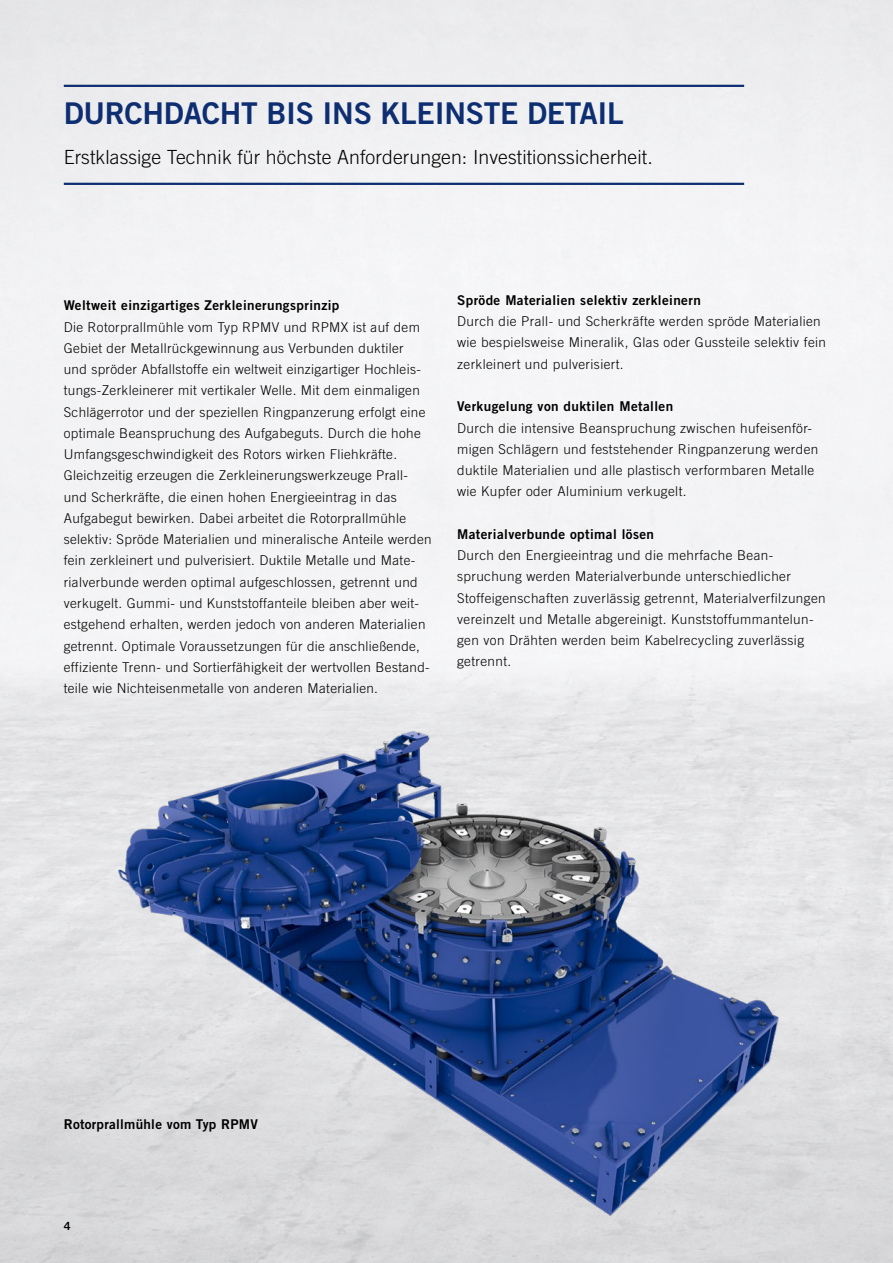
<style>
.page{position:relative;width:893px;height:1263px;background:#fff}
.page>*{position:absolute;margin:0;border:0;box-sizing:border-box;transform-origin:0 0}
.Head_20_22{font:30px "Trade Gothic LT Std Bd 2";letter-spacing:-.01em;color:#0e2e72}
.Subhead_13_17{font:300 19.5px "Trade Gothic LT Std";letter-spacing:.005em;color:#000}
.Copy_9_11{font:300 13.5px/21.3px "Trade Gothic LT Std";letter-spacing:.025em;color:#000}
.Copy_9_11-2{font:13.5px "Trade Gothic LT Std Bd 2";letter-spacing:.03em;color:#000}
.Bildunterschrift_7_5{font:13.5px "Trade Gothic LT Std Bd 2";letter-spacing:.02em;color:#000}
.t1{font:11.25px "Trade Gothic LT Std Bd 2";color:#000}
</style>
<div class="page">
<hr style="left:64px;top:85px;width:680px;height:2px;background:#0e2e72">
<hr style="left:64px;top:183px;width:680px;height:2px;background:#0e2e72">
<svg style="left:778px;top:313px;width:5px;height:5px"></svg>
<img style="left:34px;top:691px;width:761px;height:568px">
<p class="Head_20_22" style="left:64px;top:95px;width:562px">DURCHDACHT BIS INS KLEINSTE DETAIL</p>
<p class="Subhead_13_17" style="left:64px;top:145px;width:591px">Erstklassige Technik für höchste Anforderungen: Investitionssicherheit.</p>
<p class="Copy_9_11-2" style="left:64px;top:297px;width:277px">Weltweit einzigartiges Zerkleinerungsprinzip</p>
<p class="Copy_9_11" style="left:64px;top:316px;width:369px">Die Rotorprallmühle vom Typ RPMV und RPMX ist auf dem Gebiet der Metallrückgewinnung aus Verbunden duktiler<br>und spröder Abfallstoffe ein weltweit einzigartiger Hochleis&shy;tungs-Zerkleinerer mit vertikaler Welle. Mit dem einmaligen Schlägerrotor und der speziellen Ringpanzerung erfolgt eine optimale Beanspruchung des Aufgabeguts. Durch die hohe Umfangsgeschwindigkeit des Rotors wirken Fliehkräfte.<br>Gleichzeitig erzeugen die Zerkleinerungswerkzeuge Prall&shy;und Scherkräfte, die einen hohen Energieeintrag in das Aufgabegut bewirken. Dabei arbeitet die Rotorprallmühle selektiv: Spröde Materialien und mineralische Anteile werden fein zerkleinert und pulverisiert. Duktile Metalle und Mate&shy;rialverbunde werden optimal aufgeschlossen, getrennt und verkugelt. Gummi- und Kunststoffanteile bleiben aber weit&shy;estgehend erhalten, werden jedoch von anderen Materialien getrennt. Optimale Voraussetzungen für die anschließende, effiziente Trenn- und Sortierfähigkeit der wertvollen Bestand&shy;teile wie Nichteisenmetalle von anderen Materialien.</p>
<p class="Copy_9_11-2" style="left:457px;top:292px;width:245px">Spröde Materialien selektiv zerkleinern</p>
<p class="Copy_9_11" style="left:457px;top:311px;width:370px">Durch die Prall- und Scherkräfte werden spröde Materialien wie bespielsweise Mineralik, Glas oder Gussteile selektiv fein zerkleinert und pulverisiert.</p>
<p class="Copy_9_11-2" style="left:457px;top:398px;width:218px">Verkugelung von duktilen Metallen</p>
<p class="Copy_9_11" style="left:457px;top:417px;width:363px">Durch die intensive Beanspruchung zwischen hufeisenför&shy;migen Schlägern und feststehender Ringpanzerung werden duktile Materialien und alle plastisch verformbaren Metalle wie Kupfer oder Aluminium verkugelt.</p>
<p class="Copy_9_11-2" style="left:457px;top:526px;width:198px">Materialverbunde optimal lösen</p>
<p class="Copy_9_11" style="left:457px;top:544px;width:370px">Durch den Energieeintrag und die mehrfache Bean&shy;spruchung werden Materialverbunde unterschiedlicher Stoffeigenschaften zuverlässig getrennt, Materialverfilzungen vereinzelt und Metalle abgereinigt. Kunststoffummantelun&shy;gen von Drähten werden beim Kabelrecycling zuverlässig getrennt.</p>
<p class="Bildunterschrift_7_5" style="left:64px;top:1116px;width:196px">Rotorprallmühle vom Typ RPMV</p>
<p class="t1" style="left:64px;top:1219px;width:8px">4</p>
</div>
